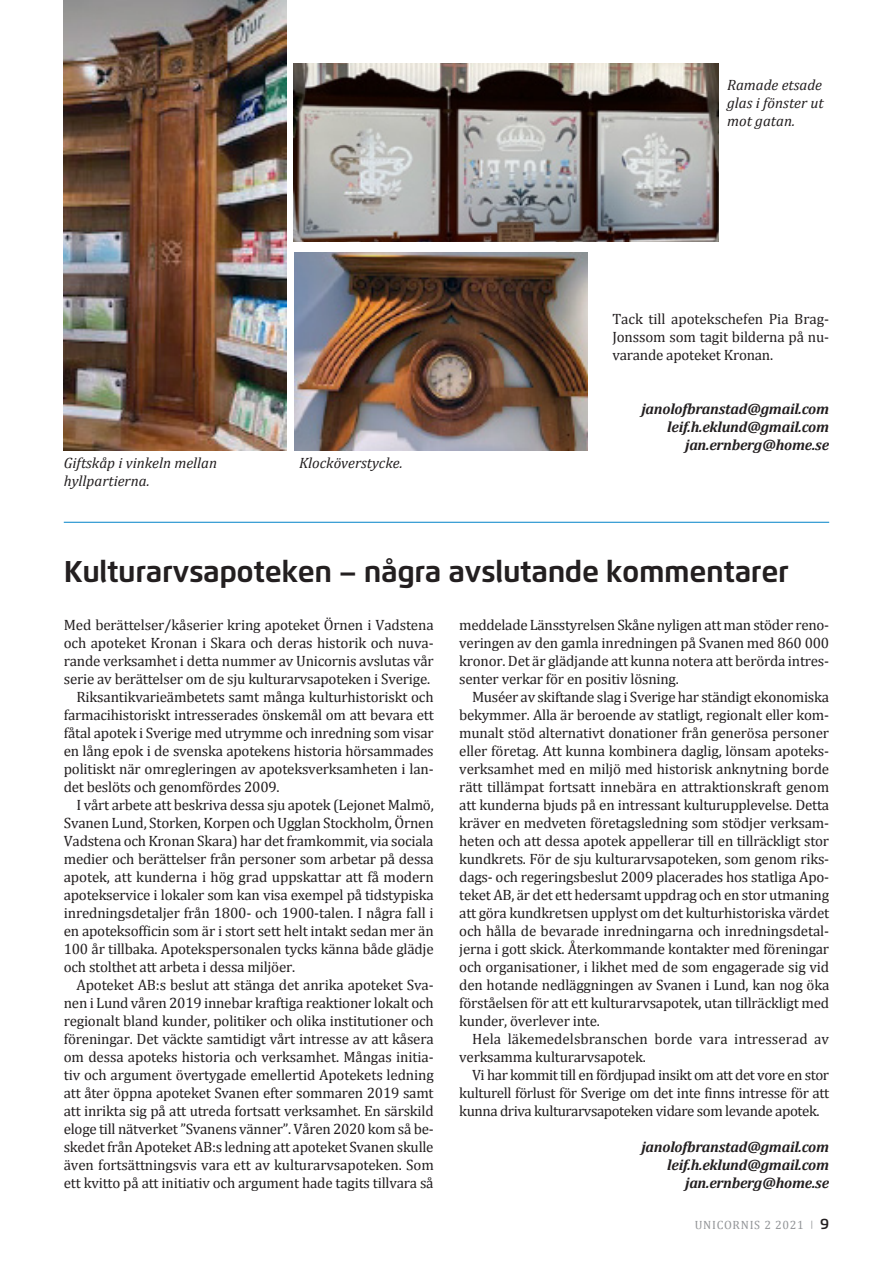
<style>
.page{position:relative;width:893px;height:1263px;background:#fff}
.page>*{position:absolute;margin:0;border:0;box-sizing:border-box;transform-origin:0 0}
.Rubrik{font:700 30px "Flexo";letter-spacing:-.015em;color:#231f20}
.Bröd_med_indrag{font:15px/18px "Cambria";letter-spacing:-.015em;color:#231f20;text-align:justify}
.Bröd_utan_indrag{font:15px/18px "Cambria";letter-spacing:-.015em;color:#231f20;text-align:justify}
.Författare{font:italic 700 15px "Cambria";letter-spacing:-.015em;color:#231f20}
.Bildtext{font:italic 15px/18px "Cambria";color:#231f20;text-align:justify}
.t1{font:12px "Cambria";letter-spacing:.06em;color:#939598}
.s1{font-size:9px}
.s2{font-family:"Flexo";font-weight:600;font-size:15px;color:#231f20}
</style>
<div class="page">
<img style="left:64px;top:0;width:222px;height:450px">
<img style="left:293px;top:64px;width:426px;height:177px">
<img style="left:294px;top:252px;width:294px;height:198px">
<hr style="left:64px;top:522px;width:765px;height:1px;background:#0082c8">
<p class="Bildtext" style="left:727px;top:75px;width:98px">Ramade etsade glas i fönster ut mot gatan.</p>
<p class="Bröd_utan_indrag" style="left:612px;top:310px;width:218px">Tack till apotekschefen Pia Brag-Jonssom som tagit bilderna på nu&shy;varande apoteket Kronan.</p>
<p class="Bildtext" style="left:64px;top:453px;width:155px">Giftskåp i vinkeln mellan</p>
<p class="Bildtext" style="left:299px;top:453px;width:105px">Klocköverstycke.</p>
<p class="Bildtext" style="left:64px;top:471px;width:87px">hyllpartierna.</p>
<p class="Författare" style="left:641px;top:398px;width:189px">janolofbranstad@gmail.com</p>
<p class="Författare" style="left:667px;top:416px;width:163px">leif.h.eklund@gmail.com</p>
<p class="Författare" style="left:685px;top:434px;width:146px">jan.ernberg@home.se</p>
<p class="Rubrik" style="left:64px;top:553px;width:727px">Kulturarvsapoteken – några avslutande kommentarer</p>
<p class="Bröd_utan_indrag" style="left:64px;top:616px;width:371px">Med berättelser/kåserier kring apoteket Örnen i Vadstena och apoteket Kronan i Skara och deras historik och nuva&shy;rande verksamhet i detta nummer av Unicornis avslutas vår serie av berättelser om de sju kulturarvsapoteken i Sverige.</p>
<p class="Bröd_med_indrag" style="left:64px;top:688px;width:371px;text-indent:13px">Riksantikvarieämbetets samt många kulturhistoriskt och farmacihistoriskt intresserades önskemål om att bevara ett fåtal apotek i Sverige med utrymme och inredning som visar en lång epok i de svenska apotekens historia hörsammades politiskt när omregleringen av apoteksverksamheten i lan&shy;det beslöts och genomfördes 2009.</p>
<p class="Bröd_med_indrag" style="left:64px;top:796px;width:371px;text-indent:13px">I vårt arbete att beskriva dessa sju apotek (Lejonet Malmö, Svanen Lund, Storken, Korpen och Ugglan Stockholm, Örnen Vadstena och Kronan Skara) har det framkommit, via sociala medier och berättelser från personer som arbetar på dessa apotek, att kunderna i hög grad uppskattar att få modern apotekservice i lokaler som kan visa exempel på tidstypiska inredningsdetaljer från 1800- och 1900-talen. I några fall i en apoteksofficin som är i stort sett helt intakt sedan mer än 100 år tillbaka. Apotekspersonalen tycks känna både glädje och stolthet att arbeta i dessa miljöer.</p>
<p class="Bröd_med_indrag" style="left:64px;top:976px;width:372px;text-indent:13px">Apoteket AB:s beslut att stänga det anrika apoteket Sva&shy;nen i Lund våren 2019 innebar kraftiga reaktioner lokalt och regionalt bland kunder, politiker och olika institutioner och föreningar. Det väckte samtidigt vårt intresse av att kåsera om dessa apoteks historia och verksamhet. Mångas initia&shy;tiv och argument övertygade emellertid Apotekets ledning att åter öppna apoteket Svanen efter sommaren 2019 samt att inrikta sig på att utreda fortsatt verksamhet. En särskild eloge till nätverket ”Svanens vänner”. Våren 2020 kom så be&shy;skedet från Apoteket AB:s ledning att apoteket Svanen skulle även fortsättningsvis vara ett av kulturarvsapoteken. Som ett kvitto på att initiativ och argument hade tagits tillvara så</p>
<p class="Bröd_med_indrag" style="left:459px;top:616px;width:371px">meddelade Länsstyrelsen Skåne nyligen att man stöder reno&shy;veringen av den gamla inredningen på Svanen med 860 000 kronor. Det är glädjande att kunna notera att berörda intres&shy;senter verkar för en positiv lösning.</p>
<p class="Bröd_med_indrag" style="left:459px;top:688px;width:372px;text-indent:13px">Muséer av skiftande slag i Sverige har ständigt ekonomiska bekymmer. Alla är beroende av statligt, regionalt eller kom&shy;munalt stöd alternativt donationer från generösa personer eller företag. Att kunna kombinera daglig, lönsam apoteks&shy;verksamhet med en miljö med historisk anknytning borde rätt tillämpat fortsatt innebära en attraktionskraft genom att kunderna bjuds på en intressant kulturupplevelse. Detta kräver en medveten företagsledning som stödjer verksam&shy;heten och att dessa apotek appellerar till en tillräckligt stor kundkrets. För de sju kulturarvsapoteken, som genom riks&shy;dags- och regeringsbeslut 2009 placerades hos statliga Apo&shy;teket AB, är det ett hedersamt uppdrag och en stor utmaning att göra kundkretsen upplyst om det kulturhistoriska värdet och hålla de bevarade inredningarna och inredningsdetal&shy;jerna i gott skick. Återkommande kontakter med föreningar och organisationer, i likhet med de som engagerade sig vid den hotande nedläggningen av Svanen i Lund, kan nog öka förståelsen för att ett kulturarvsapotek, utan tillräckligt med kunder, överlever inte.</p>
<p class="Bröd_med_indrag" style="left:459px;top:1030px;width:371px;text-indent:13px">Hela läkemedelsbranschen borde vara intresserad av verksamma kulturarvsapotek.</p>
<p class="Bröd_med_indrag" style="left:459px;top:1066px;width:371px;text-indent:13px">Vi har kommit till en fördjupad insikt om att det vore en stor kulturell förlust för Sverige om det inte finns intresse för att kunna driva kulturarvsapoteken vidare som levande apotek.</p>
<p class="Författare" style="left:641px;top:1136px;width:189px">janolofbranstad@gmail.com</p>
<p class="Författare" style="left:667px;top:1154px;width:163px">leif.h.eklund@gmail.com</p>
<p class="Författare" style="left:685px;top:1172px;width:146px">jan.ernberg@home.se</p>
<p class="t1" style="left:695px;top:1218px;width:136px">UNICORNIS 2 2021 <span class="s1">|</span> <span class="s2">9</span></p>
</div>
